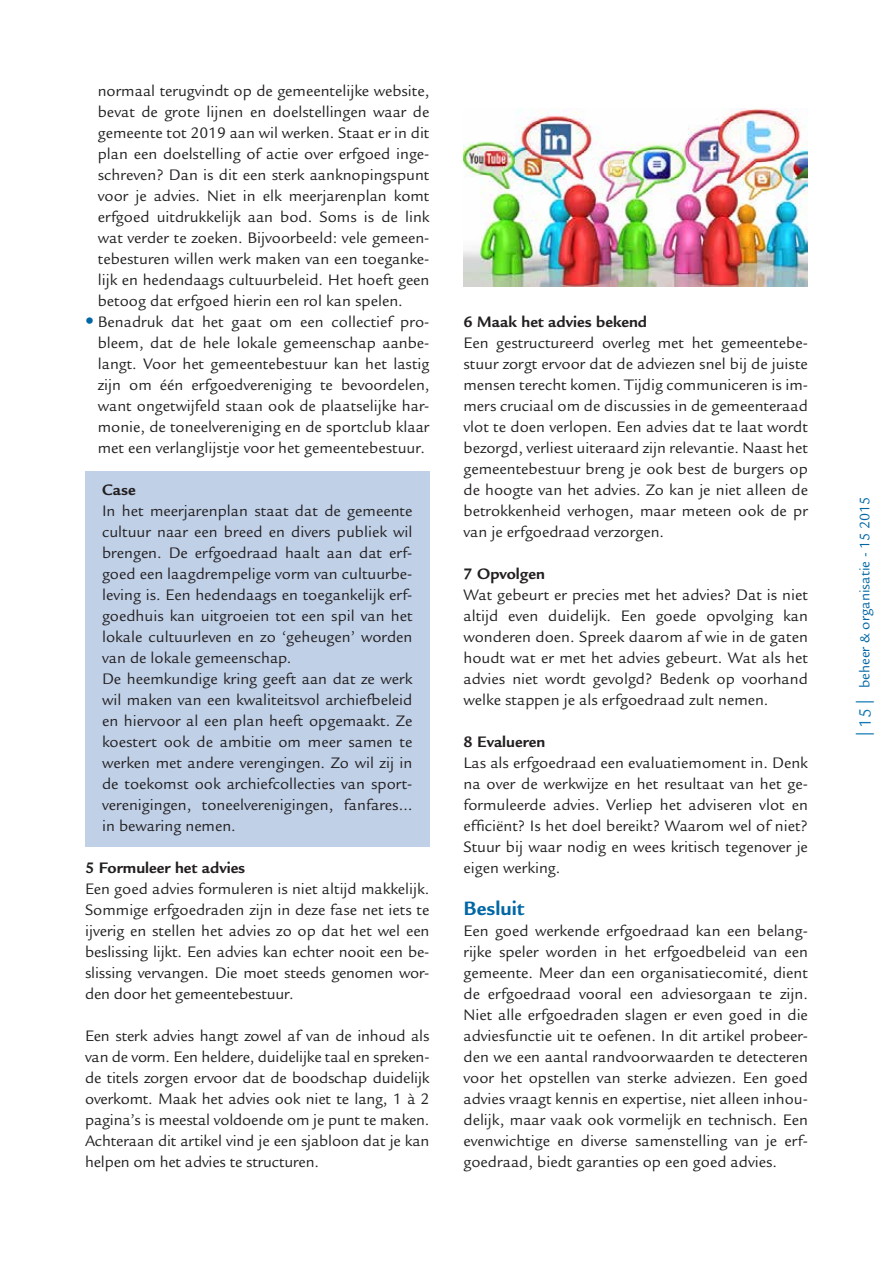
<style>
.page{position:relative;width:893px;height:1263px;background:#fff}
.page>*{position:absolute;margin:0;border:0;box-sizing:border-box;transform-origin:0 0}
.t1{font:700 21px "Legacy Sans Std";color:#0066a5}
.t2{font:16.5px/21px "Legacy Sans Std";color:#231f20;text-align:justify}
.t3{font:700 16.5px "Legacy Sans Std";color:#231f20}
.t4{font:15px "Legacy Sans Std";color:#0066a5}
.s1{font-family:"Helvetica Neue LT Std";font-weight:900;font-size:18px;color:#0066a5}
.s2{font-family:"Myriad Pro";font-size:18px;color:#1379b3}
.s3{font-size:18px;color:#1379b3}
</style>
<div class="page">
<div style="left:85px;top:471px;width:344px;height:375px;background:#bfd0e7"></div>
<img style="left:463px;top:108px;width:345px;height:179px">
<p class="t2" style="left:98px;top:80px;width:333px">normaal terugvindt op de gemeentelijke website, bevat de grote lijnen en doelstellingen waar de gemeente tot 2019 aan wil werken. Staat er in dit plan een doelstelling of actie over erfgoed inge&shy;schreven? Dan is dit een sterk aanknopingspunt voor je advies. Niet in elk meerjarenplan komt erfgoed uitdrukkelijk aan bod. Soms is de link wat verder te zoeken. Bijvoorbeeld: vele gemeen&shy;tebesturen willen werk maken van een toeganke&shy;lijk en hedendaags cultuurbeleid. Het hoeft geen betoog dat erfgoed hierin een rol kan spelen.</p>
<p class="t2" style="left:98px;top:311px;width:333px;text-indent:-13px"><span class="s1">•</span> Benadruk dat het gaat om een collectief pro&shy;bleem, dat de hele lokale gemeenschap aanbe&shy;langt. Voor het gemeentebestuur kan het lastig zijn om één erfgoedvereniging te bevoordelen, want ongetwijfeld staan ook de plaatselijke har&shy;monie, de toneelvereniging en de sportclub klaar met een verlanglijstje voor het gemeentebestuur.</p>
<p class="t3" style="left:102px;top:480px;width:35px">Case</p>
<p class="t2" style="left:102px;top:501px;width:312px;text-align:left">In het meerjarenplan staat dat de gemeente cultuur naar een breed en divers publiek wil brengen. De erfgoedraad haalt aan dat erf&shy;goed een laagdrempelige vorm van cultuurbe&shy;leving is. Een hedendaags en toegankelijk erf&shy;goedhuis kan uitgroeien tot een spil van het lokale cultuurleven en zo ‘geheugen’ worden van de lokale gemeenschap.<br>De heemkundige kring geeft aan dat ze werk wil maken van een kwaliteitsvol archiefbeleid en hiervoor al een plan heeft opgemaakt. Ze koestert ook de ambitie om meer samen te werken met andere verengingen. Zo wil zij in de toekomst ook archiefcollecties van sport&shy;verenigingen, toneelverenigingen, fanfares… in bewaring nemen.</p>
<p class="t3" style="left:85px;top:858px;width:162px">5 Formuleer het advies</p>
<p class="t2" style="left:85px;top:879px;width:346px">Een goed advies formuleren is niet altijd makkelijk.<br>Sommige erfgoedraden zijn in deze fase net iets te ijverig en stellen het advies zo op dat het wel een beslissing lijkt. Een advies kan echter nooit een be&shy;slissing vervangen. Die moet steeds genomen wor&shy;den door het gemeentebestuur.</p>
<p class="t2" style="left:85px;top:1026px;width:346px">Een sterk advies hangt zowel af van de inhoud als van de vorm. Een heldere, duidelijke taal en spreken&shy;de titels zorgen ervoor dat de boodschap duidelijk overkomt. Maak het advies ook niet te lang, 1 à 2 pagina’s is meestal voldoende om je punt te maken.<br>Achteraan dit artikel vind je een sjabloon dat je kan helpen om het advies te structuren.</p>
<p class="t3" style="left:463px;top:312px;width:185px">6 Maak het advies bekend</p>
<p class="t2" style="left:463px;top:333px;width:346px">Een gestructureerd overleg met het gemeentebe&shy;stuur zorgt ervoor dat de adviezen snel bij de juiste mensen terecht komen. Tijdig communiceren is im&shy;mers cruciaal om de discussies in de gemeenteraad vlot te doen verlopen. Een advies dat te laat wordt bezorgd, verliest uiteraard zijn relevantie. Naast het gemeentebestuur breng je ook best de burgers op de hoogte van het advies. Zo kan je niet alleen de betrokkenheid verhogen, maar meteen ook de pr van je erfgoedraad verzorgen.</p>
<p class="t3" style="left:463px;top:564px;width:83px">7 Opvolgen</p>
<p class="t2" style="left:463px;top:585px;width:346px">Wat gebeurt er precies met het advies? Dat is niet altijd even duidelijk. Een goede opvolging kan wonderen doen. Spreek daarom af wie in de gaten houdt wat er met het advies gebeurt. Wat als het advies niet wordt gevolgd? Bedenk op voorhand welke stappen je als erfgoedraad zult nemen.</p>
<p class="t3" style="left:463px;top:732px;width:83px">8 Evalueren</p>
<p class="t2" style="left:463px;top:753px;width:346px">Las als erfgoedraad een evaluatiemoment in. Denk na over de werkwijze en het resultaat van het ge&shy;formuleerde advies. Verliep het adviseren vlot en efficiënt? Is het doel bereikt? Waarom wel of niet?<br>Stuur bij waar nodig en wees kritisch tegenover je eigen werking.</p>
<p class="t1" style="left:463px;top:896px;width:62px">Besluit</p>
<p class="t2" style="left:463px;top:920px;width:346px">Een goed werkende erfgoedraad kan een belang&shy;rijke speler worden in het erfgoedbeleid van een gemeente. Meer dan een organisatiecomité, dient de erfgoedraad vooral een adviesorgaan te zijn.<br>Niet alle erfgoedraden slagen er even goed in die adviesfunctie uit te oefenen. In dit artikel probeer&shy;den we een aantal randvoorwaarden te detecteren voor het opstellen van sterke adviezen. Een goed advies vraagt kennis en expertise, niet alleen inhou&shy;delijk, maar vaak ook vormelijk en technisch. Een evenwichtige en diverse samenstelling van je erf&shy;goedraad, biedt garanties op een goed advies.</p>
<p class="t4" style="left:856px;top:736px;width:240px;rotate:-90deg"><span class="s2">|</span> <span class="s3">15</span> <span class="s2">|</span> beheer &amp; organisatie - 15 2015</p>
</div>
